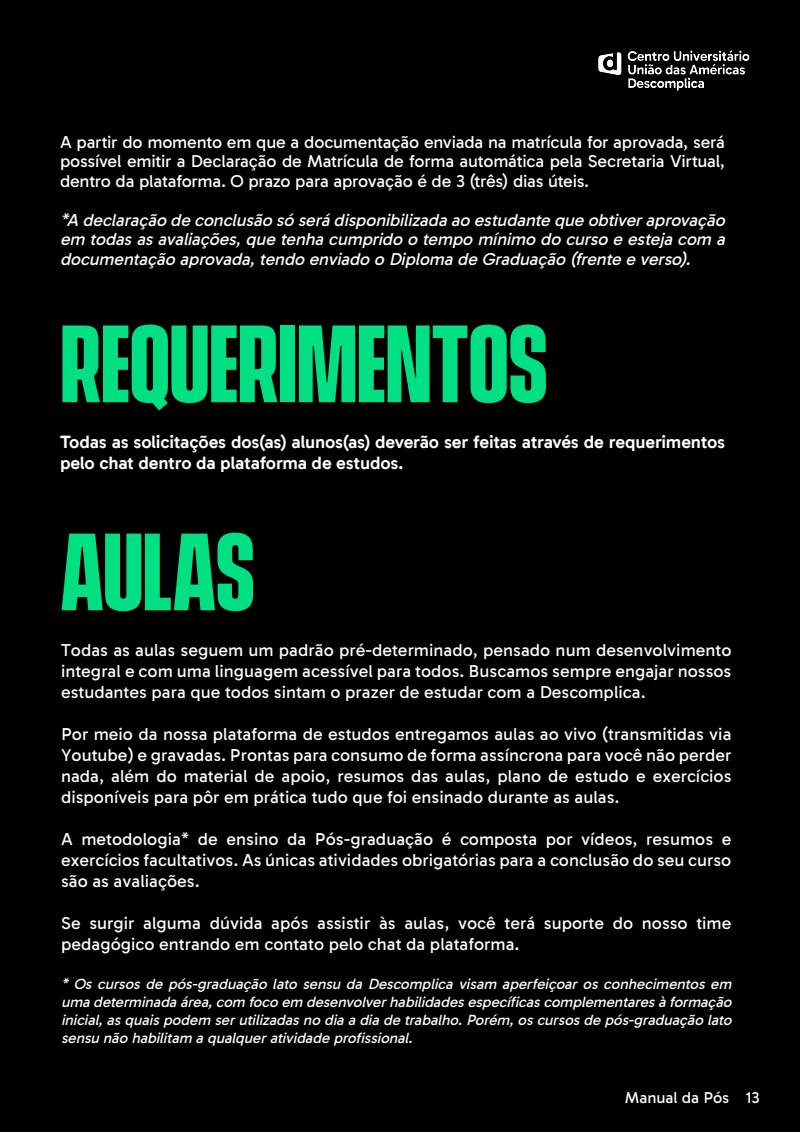
<style>
.page{position:relative;width:800px;height:1132px;background:#000}
.page>*{position:absolute;margin:0;border:0;box-sizing:border-box;transform-origin:0 0}
.Título_1{font:700 100px "Vanguard CF";letter-spacing:-.015em;color:#00e082}
.t1{font:17.5px/21px "Aprova Sans";color:#fff;text-align:justify}
.t2{font:italic 17.5px/19.5px "Aprova Sans";color:#fff;text-align:justify}
.t3{font:700 17.5px/21.5px "Aprova Sans";letter-spacing:-.01em;color:#fff}
.t4{font:16px "Aprova Sans";color:#fff}
.t5{font:italic 15px/18px "Aprova Sans";color:#fff;text-align:justify}
</style>
<div class="page">
<img style="left:598px;top:50px;width:152px;height:41px">
<p class="t1" style="left:60px;top:132px;width:666px;line-height:19.5px">A partir do momento em que a documentação enviada na matrícula for aprovada, será possível emitir a Declaração de Matrícula de forma automática pela Secretaria Virtual, dentro da plataforma. O prazo para aprovação é de 3 (três) dias úteis.</p>
<p class="t2" style="left:60px;top:210px;width:671px">*A declaração de conclusão só será disponibilizada ao estudante que obtiveraprovação em todasasavaliações,que tenha cumprido o tempo mínimo do curso e esteja com a documentação aprovada,tendo enviado o Diploma de Graduação (frente e verso).</p>
<h1 class="Título_1" style="left:60px;top:303px;width:490px">REQUERIMENTOS</h1>
<p class="t3" style="left:60px;top:431px;width:667px">Todas as solicitações dos(as) alunos(as) deverão ser feitas através de requerimentos pelo chat dentro da plataforma de estudos.</p>
<h1 class="Título_1" style="left:60px;top:511px;width:197px">AULAS</h1>
<p class="t1" style="left:61px;top:640px;width:672px">Todas as aulas seguem um padrão pré-determinado, pensado num desenvolvimento integral e com uma linguagem acessível para todos. Buscamos sempre engajar nossos estudantes para que todos sintam o prazer de estudar com a Descomplica.</p>
<p class="t1" style="left:61px;top:724px;width:672px">Por meio da nossa plataforma de estudos entregamos aulas ao vivo (transmitidas via Youtube) e gravadas. Prontas para consumo de forma assíncrona para você não perder nada, além do material de apoio, resumos das aulas, plano de estudo e exercícios disponíveis para pôr em prática tudo que foi ensinado durante as aulas.</p>
<p class="t1" style="left:61px;top:829px;width:672px">A metodologia* de ensino da Pós-graduação é composta por vídeos, resumos e exercícios facultativos. As únicas atividades obrigatórias para a conclusão do seu curso são as avaliações.</p>
<p class="t1" style="left:61px;top:913px;width:672px">Se surgir alguma dúvida após assistir às aulas, você terá suporte do nosso time pedagógico entrando em contato pelo chat da plataforma.</p>
<p class="t5" style="left:61px;top:975px;width:676px">* Os cursos de pós-graduação lato sensu da Descomplica visam aperfeiçoar os conhecimentos em uma determinada área,com foco em desenvolverhabilidadesespecíficascomplementaresà formação inicial,asquaispodem serutilizadasno dia a dia de trabalho.Porém,oscursosde pós-graduação lato sensu não habilitam a qualqueratividade profissional.</p>
<p class="t4" style="left:625px;top:1087px;width:136px">Manual da Pós 13</p>
</div>
